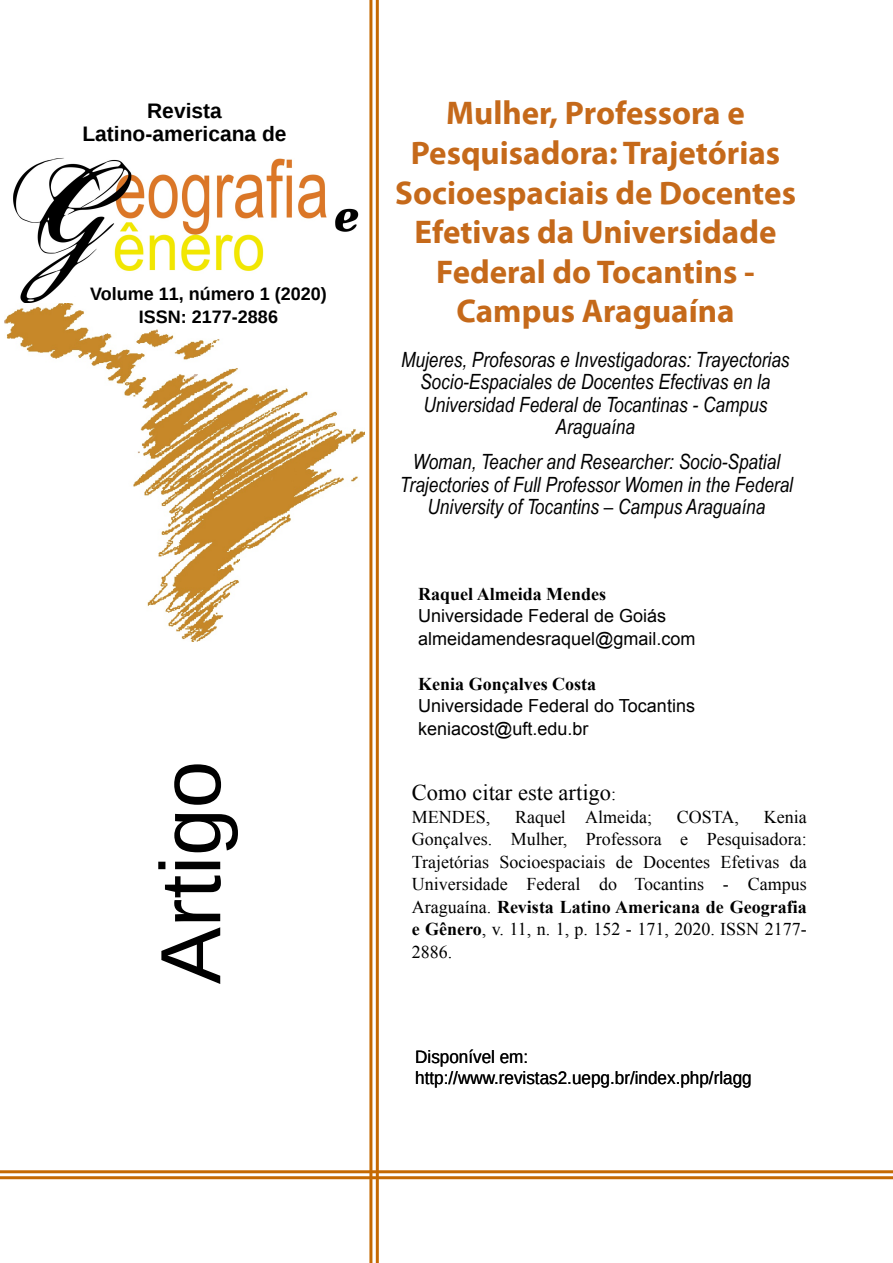
<style>
.page{position:relative;width:893px;height:1263px;background:#fff}
.page>*{position:absolute;margin:0;border:0;box-sizing:border-box;transform-origin:0 0}
.t1{font:85.5px "Liberation Sans";color:#000}
.t2{font:700 33px/39.6px "Myriad Pro";color:rgb(191 89 0/.9);text-align:center}
.t3{font:22.5px "Times New Roman";color:#000}
.t4{font:italic 21px/22.5px "Arial Narrow";color:#000;text-align:center}
.t5{font:700 21px/22.5px "Liberation Sans";color:#000;text-align:center}
.t6{font:18px/22.5px "Times New Roman";color:#000;text-align:justify}
.t7{font:18px/22.5px "Arial";color:#000}
.t8{font:18px/21.6px "Liberation Sans";color:#000;scale:.95 1}
.t9{font:700 18px "Times New Roman";color:#000}
.t10{font:700 18px/22.5px "Liberation Sans";color:#000;text-align:center}
.s1{font-size:18px}
.s2{font-weight:700}
</style>
<div class="page">
<img style="left:13px;top:157px;width:346px;height:147px">
<hr style="left:376px;top:0;width:3px;height:1263px;background:#c56902">
<hr style="left:369px;top:0;width:3px;height:1263px;background:#c56902">
<hr style="left:0;top:1176px;width:893px;height:3px;background:#c56902">
<hr style="left:0;top:1170px;width:893px;height:3px;background:#c56902">
<img style="left:4px;top:304px;width:360px;height:337px">
<p class="t5" style="left:82px;top:100px;width:206px">Revista<br>Latino-americana de</p>
<p class="t10" style="left:90px;top:283px;width:238px">Volume 11, número 1 (2020)<br>ISSN: 2177-2886</p>
<h1 class="t1" style="left:143px;top:984px;width:225px;rotate:-90deg">Artigo</h1>
<h2 class="t2" style="left:395px;top:96px;width:402px">Mulher, Professora e<br>Pesquisadora: Trajetórias<br>Socioespaciais de Docentes<br>Efetivas da Universidade<br>Federal do Tocantins -<br>Campus Araguaína</h2>
<p class="t4" style="left:401px;top:348px;width:390px">Mujeres, Profesoras e Investigadoras: Trayectorias Socio-Espaciales de Docentes Efectivas en la Universidad Federal de Tocantinas - Campus Araguaína</p>
<p class="t4" style="left:400px;top:450px;width:395px">Woman, Teacher and Researcher: Socio-Spatial<br>Trajectories of Full Professor Women in the Federal<br>University of Tocantins – Campus Araguaína</p>
<p class="t9" style="left:418px;top:584px;width:190px">Raquel Almeida Mendes</p>
<p class="t7" style="left:418px;top:605px;width:279px">Universidade Federal de Goiás almeidamendesraquel@gmail.com</p>
<p class="t9" style="left:418px;top:674px;width:179px">Kenia Gonçalves Costa</p>
<p class="t7" style="left:418px;top:695px;width:278px">Universidade Federal do Tocantins keniacost@uft.edu.br</p>
<p class="t3" style="left:412px;top:780px;width:206px">Como citar este artigo<span class="s1">:</span></p>
<p class="t6" style="left:412px;top:806px;width:80px">MENDES,</p>
<p class="t6" style="left:515px;top:806px;width:139px">Raquel Almeida;</p>
<p class="t6" style="left:677px;top:806px;width:64px">COSTA,</p>
<p class="t6" style="left:412px;top:806px;width:396px;text-indent:352px">Kenia Gonçalves. Mulher, Professora e Pesquisadora:<br>Trajetórias Socioespaciais de Docentes Efetivas da Universidade Federal do Tocantins - Campus Araguaína. <span class="s2">Revista Latino Americana de Geografia e Gênero</span>, v. 11, n. 1, p. 152 - 171, 2020. ISSN 2177- 2886.</p>
<p class="t8" style="left:415px;top:1046px;width:356px">Disponível em: http://www.revistas2.uepg.br/index.php/rlagg</p>
</div>
